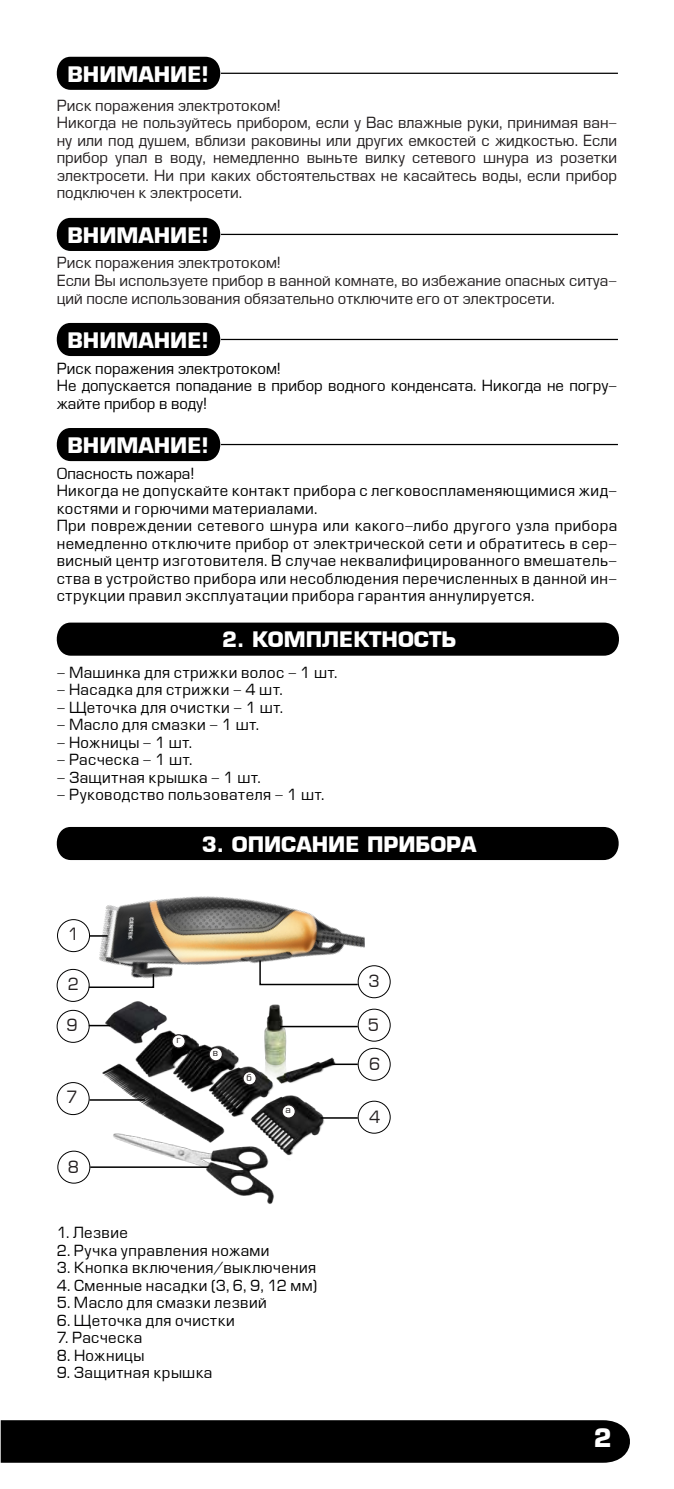
<style>
.page{position:relative;width:674px;height:1489px;background:#fff}
.page>*{position:absolute;margin:0;border:0;box-sizing:border-box;transform-origin:0 0}
.t1{font:700 25px "Europe";color:#fff}
.t2{font:700 20.75px "Europe";color:#fff}
.t3{font:16.5px "Europe Normal";color:#231f20}
.t4{font:15px/17.5px "Europe Normal";letter-spacing:.025em;color:#000001}
.t5{font:15px/17.5px "Europe Normal";color:#231f20;text-align:justify}
.t6{font:15px/17.5px "Europe Normal";color:#000001}
.t7{font:9.5px "Europe Normal";color:#231f20}
</style>
<div class="page">
<div style="left:1px;top:1420px;width:629px;height:42px;background:#000"></div>
<svg style="left:56px;top:57px;width:169px;height:33px;background:#111"></svg>
<hr style="left:221px;top:73px;width:396px;height:1px;background:#000">
<svg style="left:56px;top:218px;width:169px;height:33px;background:#101010"></svg>
<hr style="left:221px;top:234px;width:396px;height:1px;background:#000">
<svg style="left:56px;top:323px;width:169px;height:33px;background:#101010"></svg>
<hr style="left:221px;top:339px;width:396px;height:1px;background:#000">
<svg style="left:56px;top:428px;width:169px;height:33px;background:#101010"></svg>
<hr style="left:221px;top:444px;width:396px;height:1px;background:#000">
<div style="left:56px;top:622px;width:563px;height:33px;background:#000"></div>
<div style="left:56px;top:827px;width:563px;height:33px;background:#000"></div>
<img style="left:90px;top:828px;width:274px;height:206px">
<img style="left:96px;top:992px;width:252px;height:212px">
<div style="left:57px;top:968px;width:32px;height:33px;border:1px solid #000;border-radius:50%"></div>
<div style="left:357px;top:965px;width:33px;height:33px;border:1px solid #000;border-radius:50%"></div>
<div style="left:357px;top:1008px;width:33px;height:33px;border:1px solid #000;border-radius:50%"></div>
<div style="left:357px;top:1047px;width:33px;height:33px;border:1px solid #000;border-radius:50%"></div>
<div style="left:357px;top:1100px;width:33px;height:33px;border:1px solid #000;border-radius:50%"></div>
<div style="left:57px;top:1150px;width:33px;height:33px;border:1px solid #000;border-radius:50%"></div>
<div style="left:57px;top:1082px;width:32px;height:32px;border:1px solid #000;border-radius:50%"></div>
<div style="left:57px;top:919px;width:33px;height:32px;border:1px solid #000;border-radius:50%"></div>
<svg style="left:89px;top:935px;width:19px;height:1px"></svg>
<hr style="left:89px;top:1099px;width:56px;height:1px;background:#000">
<svg style="left:332px;top:1063px;width:25px;height:1px"></svg>
<hr style="left:320px;top:1117px;width:37px;height:1px;background:#000">
<hr style="left:280px;top:1025px;width:77px;height:2px;background:#000">
<hr style="left:90px;top:1166px;width:118px;height:1px;background:#000">
<svg style="left:282px;top:1104px;width:13px;height:13px"></svg>
<div style="left:281px;top:1104px;width:15px;height:14px;border:1px solid #231f20;border-radius:50%"></div>
<div style="left:243px;top:1071px;width:13px;height:13px;background:#fff;border-radius:50%"></div>
<div style="left:242px;top:1071px;width:15px;height:14px;border:1px solid #231f20;border-radius:50%"></div>
<svg style="left:209px;top:1047px;width:13px;height:13px"></svg>
<div style="left:208px;top:1046px;width:15px;height:15px;border:1px solid #231f20;border-radius:50%"></div>
<svg style="left:172px;top:1034px;width:13px;height:13px"></svg>
<div style="left:171px;top:1034px;width:15px;height:14px;border:1px solid #231f20;border-radius:50%"></div>
<svg style="left:87px;top:972px;width:68px;height:16px"></svg>
<svg style="left:258px;top:959px;width:101px;height:26px"></svg>
<div style="left:57px;top:1009px;width:32px;height:33px;border:1px solid #000;border-radius:50%"></div>
<hr style="left:89px;top:1024px;width:21px;height:2px;background:#000">
<p class="t2" style="left:67px;top:62px;width:143px">ВНИМАНИЕ!</p>
<p class="t5" style="left:57px;top:97px;width:225px">Риск поражения электротоком!</p>
<p class="t5" style="left:57px;top:115px;width:561px">Никогда не пользуйтесь прибором, если у Вас влажные руки, принимая ван&shy;ну или под душем, вблизи раковины или других емкостей с жидкостью. Если прибор упал в воду, немедленно выньте вилку сетевого шнура из розетки электросети. Ни при каких обстоятельствах не касайтесь воды, если прибор подключен к электросети.</p>
<p class="t2" style="left:67px;top:223px;width:143px">ВНИМАНИЕ!</p>
<p class="t5" style="left:57px;top:255px;width:225px">Риск поражения электротоком!</p>
<p class="t5" style="left:57px;top:272px;width:561px">Если Вы используете прибор в ванной комнате, во избежание опасных ситуа&shy;ций после использования обязательно отключите его от электросети.</p>
<p class="t2" style="left:67px;top:328px;width:143px">ВНИМАНИЕ!</p>
<p class="t6" style="left:57px;top:360px;width:225px">Риск поражения электротоком!</p>
<p class="t6" style="left:57px;top:377px;width:561px">Не допускается попадание в прибор водного конденсата. Никогда не погру&shy;жайте прибор в воду!</p>
<p class="t2" style="left:67px;top:433px;width:143px">ВНИМАНИЕ!</p>
<p class="t6" style="left:57px;top:465px;width:139px">Опасность пожара!</p>
<p class="t4" style="left:57px;top:482px;width:561px">Никогда не допускайте контакт прибора с легковоспламеняющимися жид&shy;костями и горючими материалами.</p>
<p class="t4" style="left:57px;top:517px;width:561px;text-align:justify">При повреждении сетевого шнура или какого-либо другого узла прибора немедленно отключите прибор от электрической сети и обратитесь в сер&shy;висный центр изготовителя. В случае неквалифицированного вмешатель&shy;ства в устройство прибора или несоблюдения перечисленных в данной ин&shy;струкции правил эксплуатации прибора гарантия аннулируется.</p>
<p class="t2" style="left:222px;top:627px;width:235px">2. КОМПЛЕКТНОСТЬ</p>
<p class="t4" style="left:57px;top:664px;width:282px">- Машинка для стрижки волос - 1 шт.</p>
<p class="t4" style="left:57px;top:681px;width:227px">- Насадка для стрижки - 4 шт.</p>
<p class="t4" style="left:57px;top:699px;width:228px">- Щеточка для очистки - 1 шт.</p>
<p class="t4" style="left:57px;top:716px;width:204px">- Масло для смазки - 1 шт.</p>
<p class="t4" style="left:57px;top:734px;width:137px">- Ножницы - 1 шт.</p>
<p class="t4" style="left:57px;top:751px;width:137px">- Расческа - 1 шт.</p>
<p class="t4" style="left:57px;top:769px;width:205px">- Защитная крышка - 1 шт.</p>
<p class="t4" style="left:57px;top:786px;width:269px">- Руководство пользователя - 1 шт.</p>
<p class="t2" style="left:202px;top:831px;width:276px">3. ОПИСАНИЕ ПРИБОРА</p>
<p class="t3" style="left:68px;top:925px;width:13px">1</p>
<p class="t3" style="left:68px;top:975px;width:13px">2</p>
<p class="t3" style="left:66px;top:1016px;width:13px">9</p>
<p class="t3" style="left:66px;top:1088px;width:13px">7</p>
<p class="t3" style="left:68px;top:1158px;width:13px">8</p>
<p class="t7" style="left:176px;top:1034px;width:6px">г</p>
<p class="t7" style="left:212px;top:1047px;width:7px">в</p>
<p class="t7" style="left:246px;top:1072px;width:7px">б</p>
<p class="t7" style="left:285px;top:1104px;width:7px">а</p>
<p class="t4" style="left:57px;top:1224px;width:73px">1. Лезвие</p>
<p class="t4" style="left:57px;top:1241px;width:214px">2. Ручка управления ножами</p>
<p class="t4" style="left:57px;top:1259px;width:261px">3. Кнопка включения/выключения</p>
<p class="t4" style="left:57px;top:1276px;width:262px">4. Сменные насадки (3, 6, 9, 12 мм)</p>
<p class="t4" style="left:57px;top:1294px;width:211px">5. Масло для смазки лезвий</p>
<p class="t4" style="left:57px;top:1311px;width:179px">6. Щеточка для очистки</p>
<p class="t4" style="left:57px;top:1329px;width:87px">7. Расческа</p>
<p class="t4" style="left:57px;top:1346px;width:89px">8. Ножницы</p>
<p class="t4" style="left:57px;top:1364px;width:157px">9. Защитная крышка</p>
<p class="t3" style="left:368px;top:971px;width:13px">3</p>
<p class="t3" style="left:368px;top:1016px;width:13px">5</p>
<p class="t3" style="left:369px;top:1055px;width:13px">6</p>
<p class="t3" style="left:369px;top:1108px;width:13px">4</p>
<h1 class="t1" style="left:593px;top:1423px;width:19px">2</h1>
</div>
